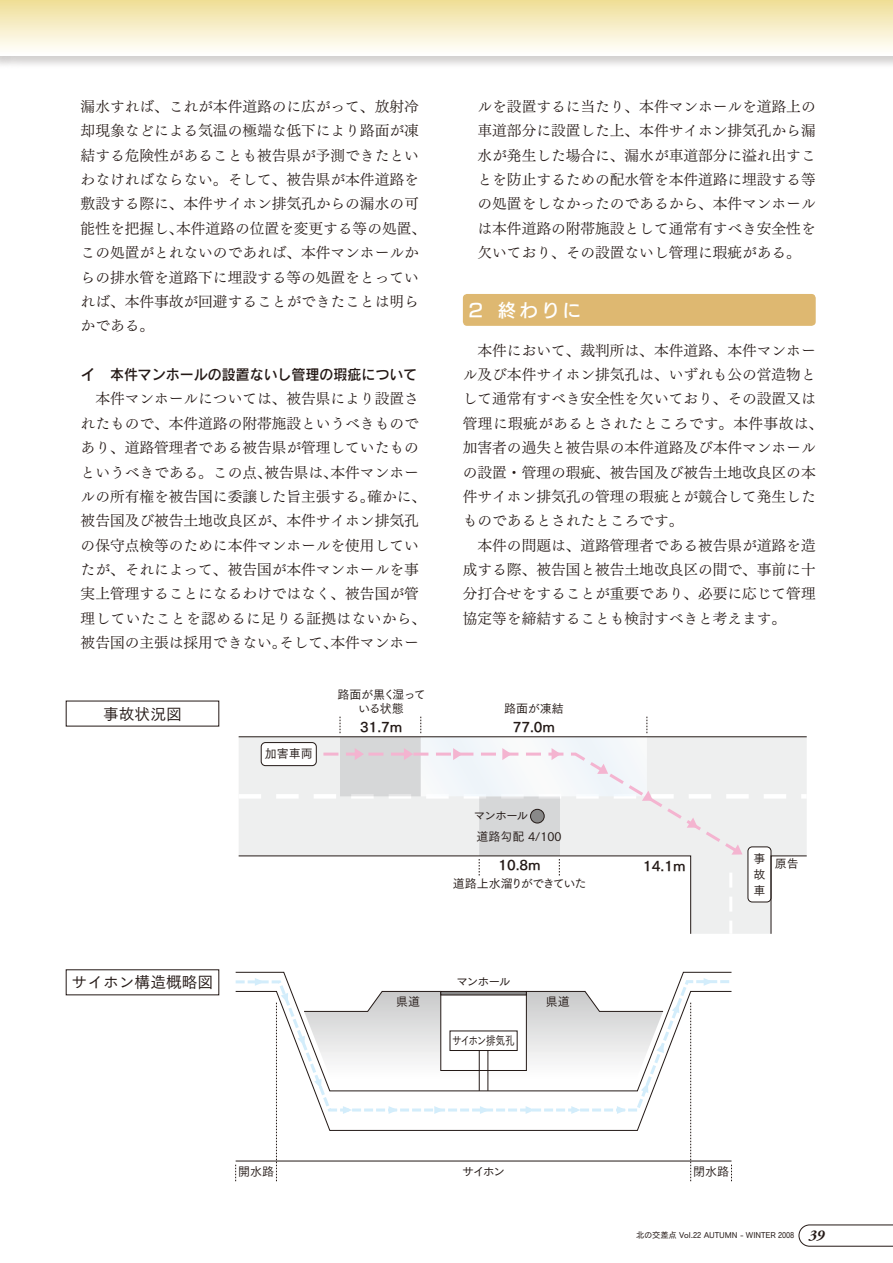
<style>
.page{position:relative;width:893px;height:1263px;background:#fff}
.page>*{position:absolute;margin:0;border:0;box-sizing:border-box;transform-origin:0 0}
.t1{font:18px "New Rodin Pro DB";color:#fff}
.t2{font:15.75px "Tsuku Go Pro M";color:#231815}
.t3{font:14.7px/24.3px "Tsuku Min Pro R";color:#231815}
.t4{font:14.7px "Rodin Pro DB";color:#231815}
.t5{font:13.5px "Tsuku Go Pro B";color:#231916}
.t6{font:12px/15.6px "Tsuku Go Pro M";letter-spacing:-.03em;color:#231916;text-align:justify}
.t7{font:12px/21.5px "Tsuku Go Pro M";color:#231916}
.t8{font:12px/13.5px "Tsuku Go Pro M";letter-spacing:-.08em;color:#231916;text-align:center}
.t9{font:12px "Tsuku Go Pro M";letter-spacing:-.06em;color:#231916}
.t10{font:12px "Tsuku Go Pro M";letter-spacing:-.085em;color:#231916;scale:.8 1}
.t11{font:8.25px "Cezanne Pro M";letter-spacing:-.01em;color:#231815}
.s1{font-family:"Adobe Garamond Pro";font-weight:700;font-style:italic;font-size:15px}
</style>
<div class="page">
<div style="left:463px;top:294px;width:353px;height:32px;background:#deb871"></div>
<svg style="left:238px;top:716px;width:569px;height:218px"></svg>
<svg style="left:235px;top:978px;width:497px;height:204px"></svg>
<div style="left:0;top:0;width:893px;height:70px;background:#231815;opacity:.2"></div>
<div style="left:0;top:0;width:893px;height:55px;background:linear-gradient(to bottom,#efde96,#fff)"></div>
<svg style="left:798px;top:1224px;width:95px;height:23px"></svg>
<p class="t3" style="left:81px;top:92px;width:347px">漏水すれば、これが本件道路のに広がって、放射冷却現象などによる気温の極端な低下により路面が凍結する危険性があることも被告県が予測できたといわなければならない。そして、被告県が本件道路を敷設する際に、本件サイホン排気孔からの漏水の可能性を把握し、本件道路の位置を変更する等の処置、この処置がとれないのであれば、本件マンホールからの排水管を道路下に埋設する等の処置をとっていれば、本件事故が回避することができたことは明らかである。</p>
<p class="t4" style="left:66px;top:365px;width:353px">　イ　本件マンホールの設置ないし管理の瑕疵について</p>
<p class="t3" style="left:81px;top:385px;width:347px;text-indent:-15px">　 　本件マンホールについては、被告県により設置されたもので、本件道路の附帯施設というべきものであり、道路管理者である被告県が管理していたものというべきである。この点、被告県は、本件マンホールの所有権を被告国に委譲した旨主張する。確かに、被告国及び被告土地改良区が、本件サイホン排気孔の保守点検等のために本件マンホールを使用していたが、それによって、被告国が本件マンホールを事実上管理することになるわけではなく、被告国が管理していたことを認めるに足りる証拠はないから、被告国の主張は採用できない。そして、本件マンホー</p>
<p class="t2" style="left:103px;top:700px;width:80px">事故状況図</p>
<p class="t6" style="left:265px;top:745px;width:49px">加害車両</p>
<p class="t8" style="left:338px;top:687px;width:90px">路面が黒く湿っている状態</p>
<p class="t5" style="left:360px;top:715px;width:44px">31.7m</p>
<p class="t3" style="left:478px;top:92px;width:340px;text-align:justify">ルを設置するに当たり、本件マンホールを道路上の車道部分に設置した上、本件サイホン排気孔から漏水が発生した場合に、漏水が車道部分に溢れ出すことを防止するための配水管を本件道路に埋設する等の処置をしなかったのであるから、本件マンホールは本件道路の附帯施設として通常有すべき安全性を欠いており、その設置ないし管理に瑕疵がある。</p>
<p class="t1" style="left:467px;top:294px;width:116px">２ 終わりに</p>
<p class="t3" style="left:463px;top:336px;width:362px">　本件において、裁判所は、本件道路、本件マンホール及び本件サイホン排気孔は、いずれも公の営造物として通常有すべき安全性を欠いており、その設置又は管理に瑕疵があるとされたところです。本件事故は、加害者の過失と被告県の本件道路及び本件マンホールの設置・管理の瑕疵、被告国及び被告土地改良区の本件サイホン排気孔の管理の瑕疵とが競合して発生したものであるとされたところです。<br>　本件の問題は、道路管理者である被告県が道路を造成する際、被告国と被告土地改良区の間で、事前に十分打合せをすることが重要であり、必要に応じて管理協定等を締結することも検討すべきと考えます。</p>
<p class="t6" style="left:504px;top:699px;width:61px">路面が凍結</p>
<p class="t5" style="left:513px;top:715px;width:44px">77.0m</p>
<p class="t7" style="left:474px;top:803px;width:89px">マンホール<br>道路勾配 4/100</p>
<p class="t5" style="left:643px;top:854px;width:44px">14.1m</p>
<p class="t6" style="left:753px;top:850px;width:13px">事故車</p>
<p class="t5" style="left:498px;top:853px;width:44px">10.8m</p>
<p class="t6" style="left:775px;top:854px;width:25px">原告</p>
<p class="t9" style="left:453px;top:874px;width:135px">道路上水溜りができていた</p>
<p class="t2" style="left:72px;top:969px;width:143px">サイホン構造概略図</p>
<p class="t6" style="left:456px;top:972px;width:56px">マンホール</p>
<p class="t6" style="left:396px;top:992px;width:25px">県道</p>
<p class="t6" style="left:546px;top:992px;width:25px">県道</p>
<p class="t10" style="left:452px;top:1030px;width:80px">サイホン排気孔</p>
<p class="t6" style="left:238px;top:1162px;width:37px">開水路</p>
<p class="t6" style="left:462px;top:1162px;width:44px">サイホン</p>
<p class="t6" style="left:693px;top:1162px;width:37px">閉水路</p>
<p class="t11" style="left:636px;top:1230px;width:190px">北の交差点 Vol.22 AUTUMN - WINTER 2008 <span class="s1">39</span></p>
</div>
